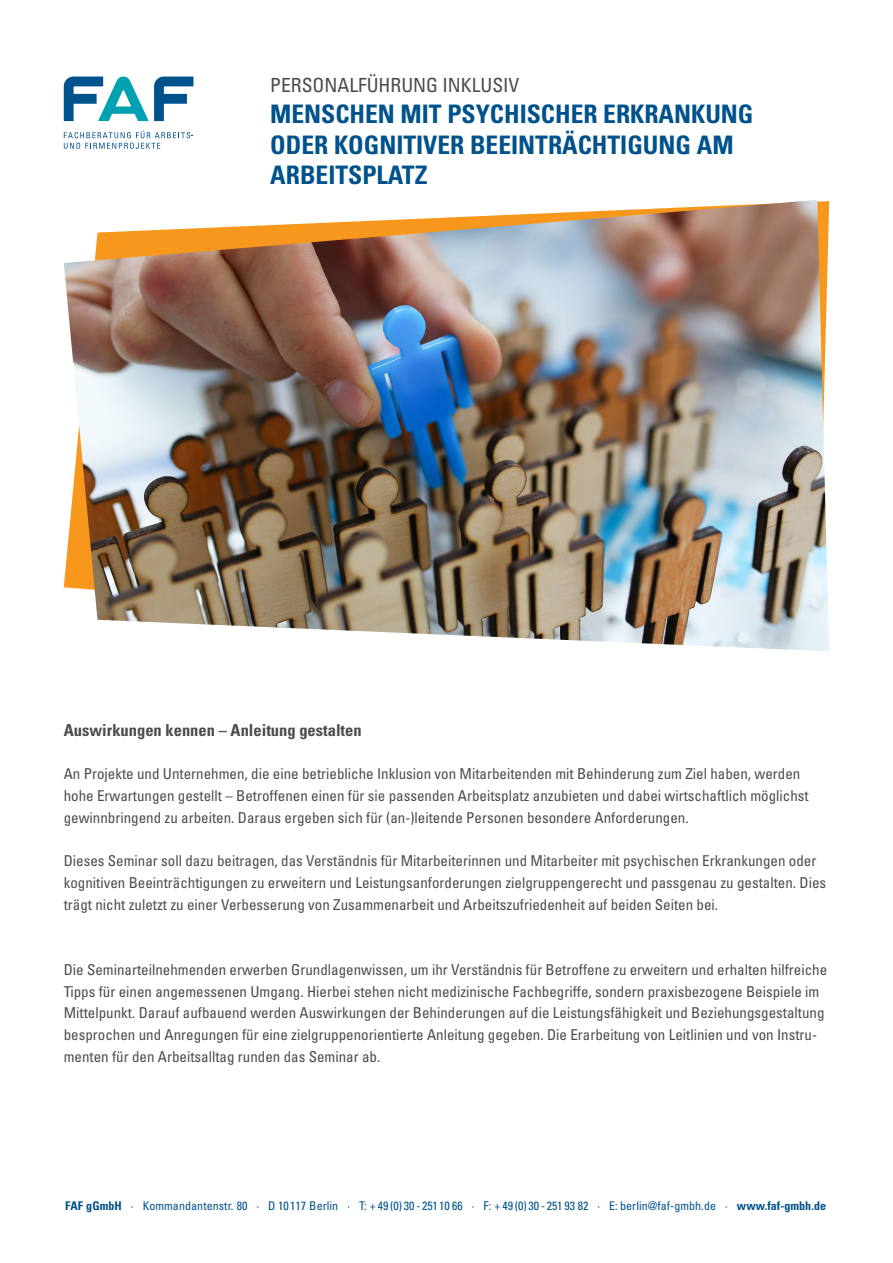
<style>
.page{position:relative;width:893px;height:1263px;background:#fff}
.page>*{position:absolute;margin:0;border:0;box-sizing:border-box;transform-origin:0 0}
.t1{font:700 condensed 25.5px/30.6px "Univers";color:#00528c}
.t2{font:condensed 19.5px "Univers";color:#4b4c4d}
.Subline{font:700 condensed 16.5px "Univers";color:#4b4c4d}
.Text_10pt{font:condensed 15px/21.8px "Univers";color:#4b4c4d}
.t3{font:condensed 12px "Univers";letter-spacing:.005em;color:#00528c}
.s1{font-weight:700}
</style>
<div class="page">
<img style="left:64px;top:200px;width:765px;height:451px">
<svg style="left:64px;top:77px;width:129px;height:44px"></svg>
<svg style="left:64px;top:131px;width:129px;height:18px"></svg>
<p class="t2" style="left:270px;top:73px;width:251px">PERSONALFÜHRUNG INKLUSIV</p>
<p class="t1" style="left:270px;top:99px;width:485px">MENSCHEN MIT PSYCHISCHER ERKRANKUNG<br>ODER KOGNITIVER BEEINTRÄCHTIGUNG AM<br>ARBEITSPLATZ</p>
<p class="Subline" style="left:64px;top:720px;width:299px">Auswirkungen kennen – Anleitung gestalten</p>
<p class="Text_10pt" style="left:64px;top:763px;width:746px">An Projekte und Unternehmen, die eine betriebliche Inklusion von Mitarbeitenden mit Behinderung zum Ziel haben, werden hohe Erwartungen gestellt – Betroffenen einen für sie passenden Arbeitsplatz anzubieten und dabei wirtschaftlich möglichst gewinnbringend zu arbeiten. Daraus ergeben sich für (an-)leitende Personen besondere Anforderungen.</p>
<p class="Text_10pt" style="left:64px;top:850px;width:764px">Dieses Seminar soll dazu beitragen, das Verständnis für Mitarbeiterinnen und Mitarbeiter mit psychischen Erkrankungen oder kognitiven Beeinträchtigungen zu erweitern und Leistungsanforderungen zielgruppengerecht und passgenau zu gestalten. Dies trägt nicht zuletzt zu einer Verbesserung von Zusammenarbeit und Arbeitszufriedenheit auf beiden Seiten bei.</p>
<p class="Text_10pt" style="left:64px;top:958px;width:765px">Die Seminarteilnehmenden erwerben Grundlagenwissen, um ihr Verständnis für Betroffene zu erweitern und erhalten hilfreiche Tipps für einen angemessenen Umgang. Hierbei stehen nicht medizinische Fachbegriffe, sondern praxisbezogene Beispiele im Mittelpunkt. Darauf aufbauend werden Auswirkungen der Behinderungen auf die Leistungsfähigkeit und Beziehungsgestaltung besprochen und Anregungen für eine zielgruppenorientierte Anleitung gegeben. Die Erarbeitung von Leitlinien und von Instru&shy;menten für den Arbeitsalltag runden das Seminar ab.</p>
<p class="t3" style="left:65px;top:1198px;width:762px"><span class="s1">FAF gGmbH</span> · Kommandantenstr. 80 · D 10117 Berlin · T: + 49 (0) 30- 25110 66 · F: + 49 (0) 30- 251 93 82 · E: berlin@faf-gmbh.de · <span class="s1">www.faf-gmbh.de</span></p>
</div>
